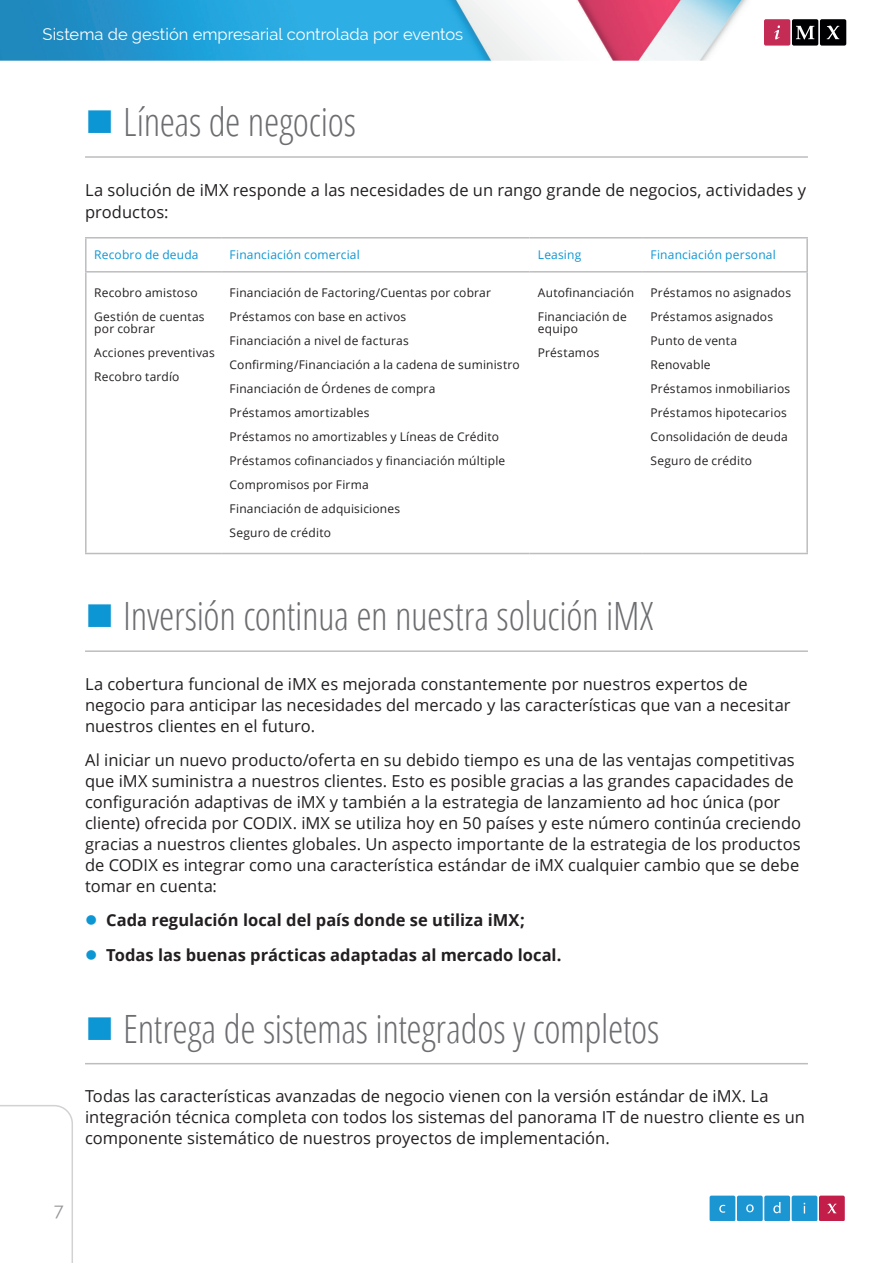
<style>
.page{position:relative;width:893px;height:1263px;background:#fff}
.page>*{position:absolute;margin:0;border:0;box-sizing:border-box;transform-origin:0 0}
.t1{font:300 condensed 39px "Open Sans";letter-spacing:-.01em;color:#6c6d70}
.t2{font:18px "Raleway";color:#939598}
.Body{font:16.5px/21px "Open Sans";color:#231f20}
.t3{font:700 16.5px "Open Sans";color:#231f20}
.t4{font:16.5px "Raleway";color:#fff}
.Body-2{font:12px/12px "Open Sans";letter-spacing:.015em;color:#231f20}
.Body-3{font:12px "Open Sans";letter-spacing:.015em;color:#0d96d4}
</style>
<div class="page">
<img style="left:0;top:0;width:748px;height:61px">
<svg style="left:764px;top:19px;width:82px;height:27px;background:#623442"></svg>
<svg style="left:709px;top:1195px;width:136px;height:25px;background:#528cbf"></svg>
<svg style="left:0;top:1105px;width:73px;height:158px"></svg>
<hr style="left:85px;top:156px;width:723px;height:2px;background:#bcbdc0">
<hr style="left:85px;top:650px;width:723px;height:2px;background:#bcbdc0">
<hr style="left:85px;top:1063px;width:723px;height:1px;background:#bcbdc0">
<hr style="left:85px;top:237px;width:136px;height:2px;background:#bcbdc0">
<hr style="left:85px;top:239px;width:2px;height:32px;background:#bcbdc0">
<hr style="left:221px;top:237px;width:308px;height:2px;background:#bcbdc0">
<hr style="left:529px;top:237px;width:113px;height:2px;background:#bcbdc0">
<hr style="left:642px;top:237px;width:166px;height:2px;background:#bcbdc0">
<hr style="left:806px;top:239px;width:2px;height:32px;background:#bcbdc0">
<hr style="left:85px;top:271px;width:136px;height:2px;background:#bcbdc0">
<hr style="left:85px;top:273px;width:2px;height:280px;background:#bcbdc0">
<hr style="left:221px;top:271px;width:308px;height:2px;background:#bcbdc0">
<hr style="left:529px;top:271px;width:113px;height:2px;background:#bcbdc0">
<hr style="left:642px;top:271px;width:166px;height:2px;background:#bcbdc0">
<hr style="left:806px;top:273px;width:2px;height:280px;background:#bcbdc0">
<hr style="left:85px;top:553px;width:136px;height:1px;background:#bcbdc0">
<hr style="left:221px;top:553px;width:308px;height:1px;background:#bcbdc0">
<hr style="left:529px;top:553px;width:113px;height:1px;background:#bcbdc0">
<hr style="left:642px;top:553px;width:166px;height:1px;background:#bcbdc0">
<p class="t4" style="left:43px;top:25px;width:422px">Sistema de gestión empresarial controlada por eventos</p>
<p class="t1" style="left:123px;top:96px;width:234px">Líneas de negocios</p>
<p class="Body" style="left:85px;top:178px;width:722px;line-height:22.5px">La solución de iMX responde a las necesidades de un rango grande de negocios, actividades y productos:</p>
<p class="Body-3" style="left:94px;top:247px;width:106px">Recobro de deuda</p>
<p class="Body-3" style="left:230px;top:247px;width:132px">Financiación comercial</p>
<p class="Body-3" style="left:538px;top:247px;width:45px">Leasing</p>
<p class="Body-3" style="left:651px;top:247px;width:127px">Financiación personal</p>
<p class="Body-2" style="left:94px;top:287px;width:105px">Recobro amistoso</p>
<p class="Body-2" style="left:94px;top:311px;width:112px">Gestión de cuentas por cobrar</p>
<p class="Body-2" style="left:94px;top:347px;width:122px">Acciones preventivas</p>
<p class="Body-2" style="left:94px;top:371px;width:87px">Recobro tardío</p>
<p class="Body-2" style="left:230px;top:287px;width:263px">Financiación de Factoring/Cuentas por cobrar</p>
<p class="Body-2" style="left:230px;top:311px;width:178px">Préstamos con base en activos</p>
<p class="Body-2" style="left:230px;top:335px;width:181px">Financiación a nivel de facturas</p>
<p class="Body-2" style="left:230px;top:359px;width:292px">Confirming/Financiación a la cadena de suministro</p>
<p class="Body-2" style="left:230px;top:383px;width:207px">Financiación de Órdenes de compra</p>
<p class="Body-2" style="left:230px;top:407px;width:141px">Préstamos amortizables</p>
<p class="Body-2" style="left:230px;top:431px;width:271px">Préstamos no amortizables y Líneas de Crédito</p>
<p class="Body-2" style="left:230px;top:455px;width:277px">Préstamos cofinanciados y financiación múltiple</p>
<p class="Body-2" style="left:230px;top:479px;width:141px">Compromisos por Firma</p>
<p class="Body-2" style="left:230px;top:503px;width:172px">Financiación de adquisiciones</p>
<p class="Body-2" style="left:230px;top:527px;width:103px">Seguro de crédito</p>
<p class="Body-2" style="left:538px;top:287px;width:98px">Autofinanciación</p>
<p class="Body-2" style="left:538px;top:311px;width:90px">Financiación de equipo</p>
<p class="Body-2" style="left:538px;top:347px;width:63px">Préstamos</p>
<p class="Body-2" style="left:651px;top:287px;width:142px">Préstamos no asignados</p>
<p class="Body-2" style="left:651px;top:311px;width:124px">Préstamos asignados</p>
<p class="Body-2" style="left:651px;top:335px;width:88px">Punto de venta</p>
<p class="Body-2" style="left:651px;top:359px;width:62px">Renovable</p>
<p class="Body-2" style="left:651px;top:383px;width:141px">Préstamos inmobiliarios</p>
<p class="Body-2" style="left:651px;top:407px;width:138px">Préstamos hipotecarios</p>
<p class="Body-2" style="left:651px;top:431px;width:139px">Consolidación de deuda</p>
<p class="Body-2" style="left:651px;top:455px;width:103px">Seguro de crédito</p>
<p class="t1" style="left:123px;top:590px;width:532px">Inversión continua en nuestra solución iMX</p>
<p class="Body" style="left:85px;top:673px;width:707px">La cobertura funcional de iMX es mejorada constantemente por nuestros expertos de negocio para anticipar las necesidades del mercado y las características que van a necesitar nuestros clientes en el futuro.</p>
<p class="Body" style="left:85px;top:749px;width:718px">Al iniciar un nuevo producto/oferta en su debido tiempo es una de las ventajas competitivas que iMX suministra a nuestros clientes. Esto es posible gracias a las grandes capacidades de configuración adaptivas de iMX y también a la estrategia de lanzamiento ad hoc única (por cliente) ofrecida por CODIX. iMX se utiliza hoy en 50 países y este número continúa creciendo gracias a nuestros clientes globales. Un aspecto importante de la estrategia de los productos de CODIX es integrar como una característica estándar de iMX cualquier cambio que se debe tomar en cuenta:</p>
<p class="t3" style="left:106px;top:908px;width:420px">Cada regulación local del país donde se utiliza iMX;</p>
<p class="t3" style="left:106px;top:943px;width:457px">Todas las buenas prácticas adaptadas al mercado local.</p>
<p class="t1" style="left:123px;top:1002px;width:538px">Entrega de sistemas integrados y completos</p>
<p class="Body" style="left:85px;top:1085px;width:721px">Todas las características avanzadas de negocio vienen con la versión estándar de iMX. La integración técnica completa con todos los sistemas del panorama IT de nuestro cliente es un componente sistemático de nuestros proyectos de implementación.</p>
<p class="t2" style="left:54px;top:1199px;width:11px">7</p>
</div>
